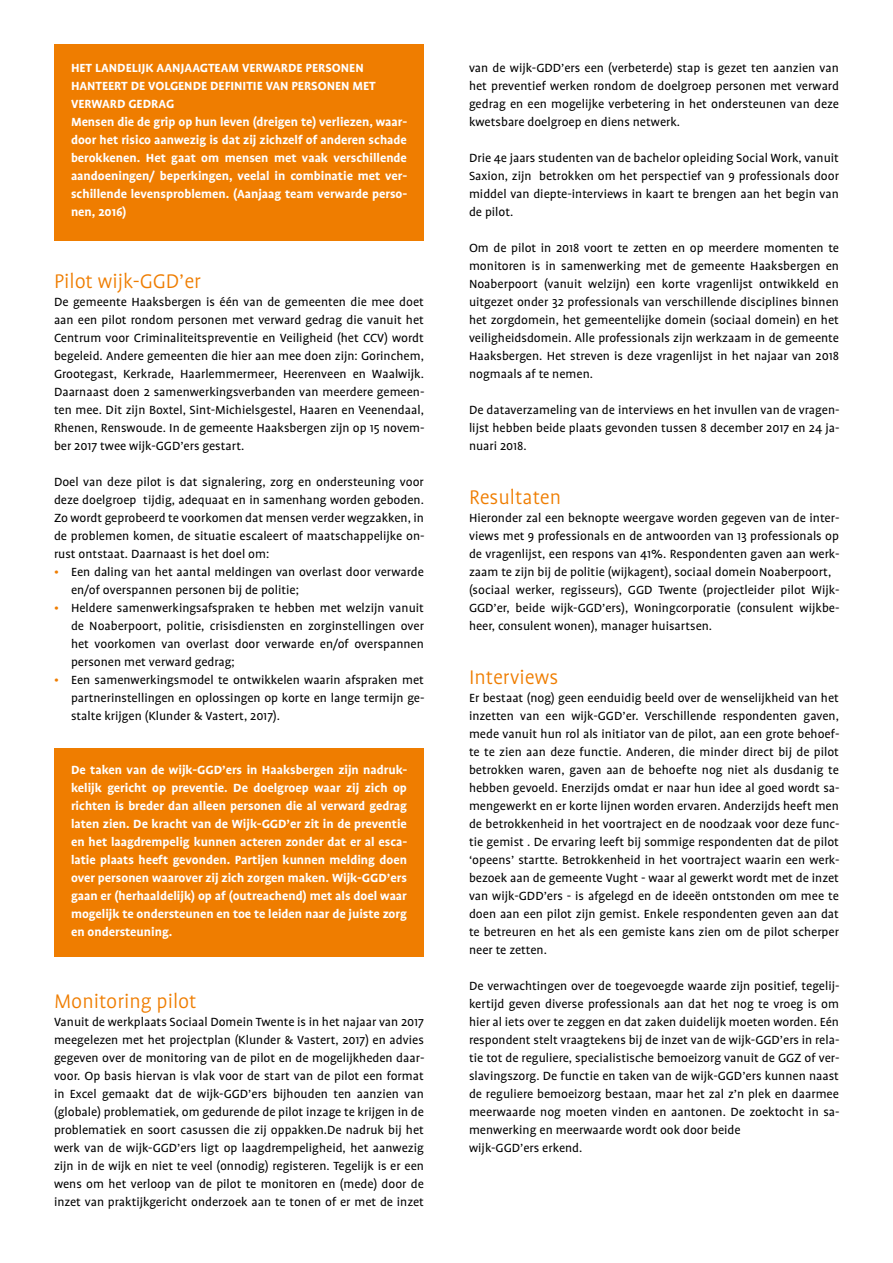
<style>
.page{position:relative;width:893px;height:1263px;background:#fff}
.page>*{position:absolute;margin:0;border:0;box-sizing:border-box;transform-origin:0 0}
.t1{font:300 22.5px "Profile";color:#ef7d00}
.t2{font:13.5px/18px "Profile";color:#000;text-align:justify}
.t3{font:700 13.5px/18px "Profile";color:#fff}
.s1{color:#ef7d00}
</style>
<div class="page">
<div style="left:54px;top:45px;width:370px;height:196px;background:#ef7d00"></div>
<div style="left:54px;top:748px;width:370px;height:209px;background:#ef7d00"></div>
<p class="t3" style="left:71px;top:59px;width:338px">HET LANDELIJK AANJAAGTEAM VERWARDE PERSONEN HANTEERT DE VOLGENDE DEFINITIE VAN PERSONEN MET VERWARD GEDRAG<br>Mensen die de grip op hun leven (dreigen te) verliezen, waar&shy;door het risico aanwezig is dat zij zichzelf of anderen schade berokkenen. Het gaat om mensen met vaak verschillende aandoeningen/ beperkingen, veelal in combinatie met ver&shy;schillende levensproblemen. (Aanjaag team verwarde perso&shy;nen, 2016)</p>
<h1 class="t1" style="left:54px;top:270px;width:148px">Pilot wijk-GGD’er</h1>
<p class="t2" style="left:54px;top:293px;width:372px">De gemeente Haaksbergen is één van de gemeenten die mee doet aan een pilot rondom personen met verward gedrag die vanuit het Centrum voor Criminaliteitspreventie en Veiligheid (het CCV) wordt begeleid. Andere gemeenten die hier aan mee doen zijn: Gorinchem, Grootegast, Kerkrade, Haarlemmermeer, Heerenveen en Waalwijk.<br>Daarnaast doen 2 samenwerkingsverbanden van meerdere gemeen&shy;ten mee. Dit zijn Boxtel, Sint-Michielsgestel, Haaren en Veenendaal, Rhenen, Renswoude. In de gemeente Haaksbergen zijn op 15 novem&shy;ber 2017 twee wijk-GGD’ers gestart.</p>
<p class="t2" style="left:54px;top:473px;width:372px">Doel van deze pilot is dat signalering, zorg en ondersteuning voor deze doelgroep tijdig, adequaat en in samenhang worden geboden.<br>Zo wordt geprobeerd te voorkomen dat mensen verder wegzakken, in de problemen komen, de situatie escaleert of maatschappelijke on&shy;rust ontstaat. Daarnaast is het doel om:</p>
<p class="t2" style="left:71px;top:563px;width:354px;text-indent:-17px"><span class="s1">•</span> Een daling van het aantal meldingen van overlast door verwarde en/of overspannen personen bij de politie;</p>
<p class="t2" style="left:71px;top:599px;width:354px;text-indent:-17px"><span class="s1">•</span> Heldere samenwerkingsafspraken te hebben met welzijn vanuit de Noaberpoort, politie, crisisdiensten en zorginstellingen over het voorkomen van overlast door verwarde en/of overspannen personen met verward gedrag;</p>
<p class="t2" style="left:71px;top:671px;width:355px;text-indent:-17px"><span class="s1">•</span> Een samenwerkingsmodel te ontwikkelen waarin afspraken met partnerinstellingen en oplossingen op korte en lange termijn ge&shy;stalte krijgen (Klunder &amp; Vastert, 2017).</p>
<p class="t3" style="left:71px;top:761px;width:338px;text-align:justify">De taken van de wijk-GGD’ers in Haaksbergen zijn nadruk&shy;kelijk gericht op preventie. De doelgroep waar zij zich op richten is breder dan alleen personen die al verward gedrag laten zien. De kracht van de Wijk-GGD’er zit in de preventie en het laagdrempelig kunnen acteren zonder dat er al esca&shy;latie plaats heeft gevonden. Partijen kunnen melding doen over personen waarover zij zich zorgen maken. Wijk-GGD’ers gaan er (herhaaldelijk) op af (outreachend) met als doel waar mogelijk te ondersteunen en toe te leiden naar de juiste zorg en ondersteuning.</p>
<h1 class="t1" style="left:54px;top:990px;width:144px">Monitoring pilot</h1>
<p class="t2" style="left:54px;top:1013px;width:372px">Vanuit de werkplaats Sociaal Domein Twente is in het najaar van 2017 meegelezen met het projectplan (Klunder &amp; Vastert, 2017) en advies gegeven over de monitoring van de pilot en de mogelijkheden daar&shy;voor. Op basis hiervan is vlak voor de start van de pilot een format in Excel gemaakt dat de wijk-GGD’ers bijhouden ten aanzien van (globale) problematiek, om gedurende de pilot inzage te krijgen in de problematiek en soort casussen die zij oppakken.De nadruk bij het werk van de wijk-GGD’ers ligt op laagdrempeligheid, het aanwezig zijn in de wijk en niet te veel (onnodig) registeren. Tegelijk is er een wens om het verloop van de pilot te monitoren en (mede) door de inzet van praktijkgericht onderzoek aan te tonen of er met de inzet</p>
<p class="t2" style="left:469px;top:59px;width:371px">van de wijk-GDD’ers een (verbeterde) stap is gezet ten aanzien van het preventief werken rondom de doelgroep personen met verward gedrag en een mogelijke verbetering in het ondersteunen van deze kwetsbare doelgroep en diens netwerk.</p>
<p class="t2" style="left:469px;top:149px;width:371px">Drie 4e jaars studenten van de bachelor opleiding Social Work, vanuit Saxion, zijn betrokken om het perspectief van 9 professionals door middel van diepte-interviews in kaart te brengen aan het begin van de pilot.</p>
<p class="t2" style="left:469px;top:239px;width:371px">Om de pilot in 2018 voort te zetten en op meerdere momenten te monitoren is in samenwerking met de gemeente Haaksbergen en Noaberpoort (vanuit welzijn) een korte vragenlijst ontwikkeld en uitgezet onder 32 professionals van verschillende disciplines binnen het zorgdomein, het gemeentelijke domein (sociaal domein) en het veiligheidsdomein. Alle professionals zijn werkzaam in de gemeente Haaksbergen. Het streven is deze vragenlijst in het najaar van 2018 nogmaals af te nemen.</p>
<p class="t2" style="left:469px;top:401px;width:372px">De dataverzameling van de interviews en het invullen van de vragen&shy;lijst hebben beide plaats gevonden tussen 8 december 2017 en 24 ja&shy;nuari 2018.</p>
<h1 class="t1" style="left:469px;top:486px;width:94px">Resultaten</h1>
<p class="t2" style="left:469px;top:509px;width:372px;text-align:left">Hieronder zal een beknopte weergave worden gegeven van de inter&shy;views met 9 professionals en de antwoorden van 13 professionals op de vragenlijst, een respons van 41%. Respondenten gaven aan werk&shy;zaam te zijn bij de politie (wijkagent), sociaal domein Noaberpoort, (sociaal werker, regisseurs), GGD Twente (projectleider pilot Wijk-GGD’er, beide wijk-GGD’ers), Woningcorporatie (consulent wijkbe&shy;heer, consulent wonen), manager huisartsen.</p>
<h1 class="t1" style="left:469px;top:666px;width:91px">Interviews</h1>
<p class="t2" style="left:469px;top:689px;width:372px">Er bestaat (nog) geen eenduidig beeld over de wenselijkheid van het inzetten van een wijk-GGD’er. Verschillende respondenten gaven, mede vanuit hun rol als initiator van de pilot, aan een grote behoef&shy;te te zien aan deze functie. Anderen, die minder direct bij de pilot betrokken waren, gaven aan de behoefte nog niet als dusdanig te hebben gevoeld. Enerzijds omdat er naar hun idee al goed wordt sa&shy;mengewerkt en er korte lijnen worden ervaren. Anderzijds heeft men de betrokkenheid in het voortraject en de noodzaak voor deze func&shy;tie gemist . De ervaring leeft bij sommige respondenten dat de pilot ‘opeens’ startte. Betrokkenheid in het voortraject waarin een werk&shy;bezoek aan de gemeente Vught - waar al gewerkt wordt met de inzet van wijk-GDD’ers - is afgelegd en de ideeën ontstonden om mee te doen aan een pilot zijn gemist. Enkele respondenten geven aan dat te betreuren en het als een gemiste kans zien om de pilot scherper neer te zetten.</p>
<p class="t2" style="left:469px;top:977px;width:372px;text-align:left">De verwachtingen over de toegevoegde waarde zijn positief, tegelij&shy;kertijd geven diverse professionals aan dat het nog te vroeg is om hier al iets over te zeggen en dat zaken duidelijk moeten worden. Eén respondent stelt vraagtekens bij de inzet van de wijk-GGD’ers in rela&shy;tie tot de reguliere, specialistische bemoeizorg vanuit de GGZ of ver&shy;slavingszorg. De functie en taken van de wijk-GGD’ers kunnen naast de reguliere bemoeizorg bestaan, maar het zal z’n plek en daarmee meerwaarde nog moeten vinden en aantonen. De zoektocht in sa&shy;menwerking en meerwaarde wordt ook door beide<br>wijk-GGD’ers erkend.</p>
</div>
